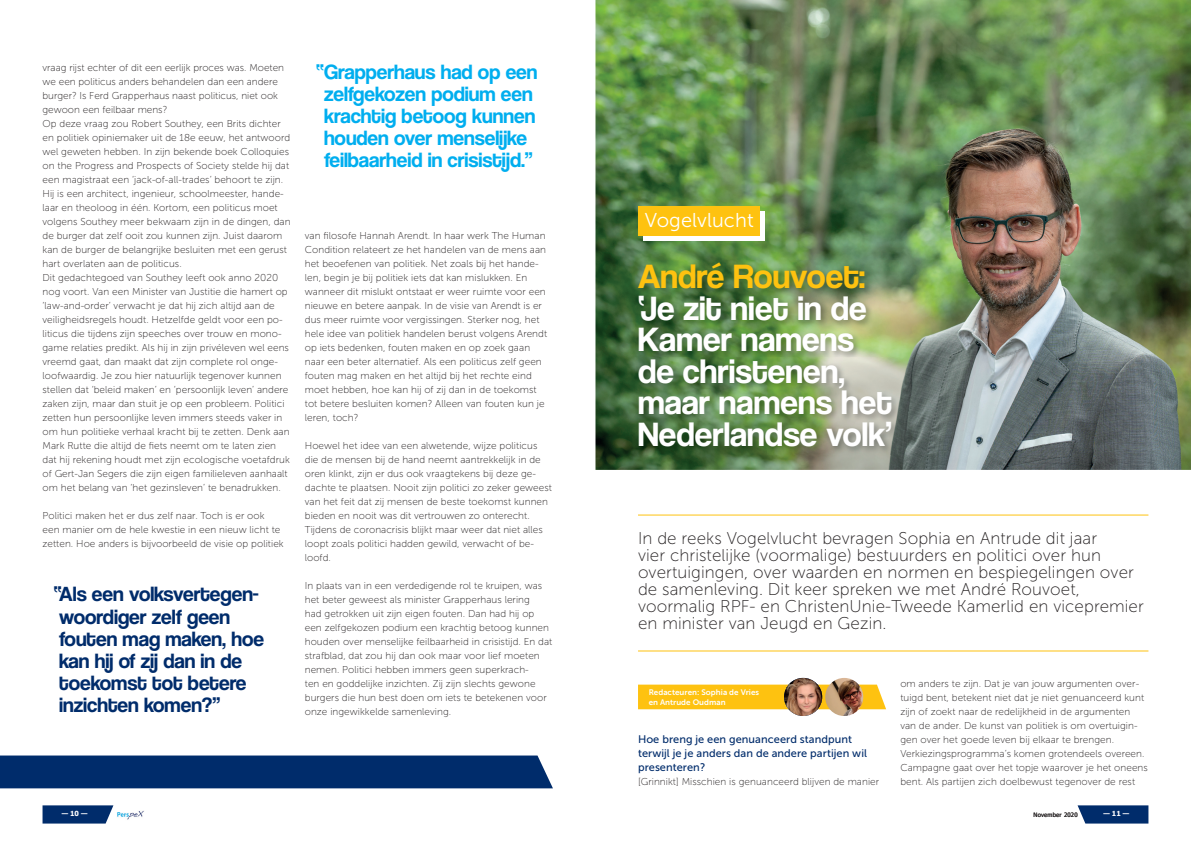
<style>
.page{position:relative;width:1191px;height:842px;background:#fff}
.page>*{position:absolute;margin:0;border:0;box-sizing:border-box;transform-origin:0 0}
.t1{font:35.1px/31.5px "Coolvetica Rg";letter-spacing:.005em;color:#fff}
.t2{font:35.1px "Coolvetica Rg";letter-spacing:.005em;color:#fec210}
.t3{font:21.3px/22.1px "Coolvetica Rg";color:#002c6b}
.t4{font:21.3px/22.1px "Coolvetica Rg";color:#00aeef;text-align:center}
.t5{font:20px "Museo Sans 300";letter-spacing:.005em;color:#fff}
.t6{font:17px/17px "Museo Sans 100";letter-spacing:.005em;color:#231f20}
.t7{font:11px/14px "Museo Sans 500";letter-spacing:.005em;color:#002c6b}
.t8{font:10px/14px "Museo Sans 100";letter-spacing:.005em;color:#231f20}
.t9{font:8px/10px "Museo Sans 700";letter-spacing:.005em;color:#fff}
.t10{font:700 7px "Tahoma";color:#fff}
.t11{font:6px "Tahoma";letter-spacing:.03em;color:#231f20}
</style>
<div class="page">
<svg style="left:43px;top:805px;width:70px;height:18px"></svg>
<svg style="left:1077px;top:805px;width:71px;height:18px"></svg>
<img style="left:117px;top:810px;width:27px;height:10px">
<div style="left:0;top:755px;width:553px;height:33px;background:#002c6b"></div>
<img style="left:595px;top:0;width:596px;height:470px">
<img style="left:636px;top:260px;width:263px;height:195px">
<hr style="left:638px;top:650px;width:510px;height:1px;background:#fec210">
<hr style="left:638px;top:514px;width:510px;height:1px;background:#fec210">
<div style="left:643px;top:211px;width:121px;height:30px;background:#fff"></div>
<div style="left:638px;top:206px;width:122px;height:30px;background:#fec210"></div>
<div style="left:638px;top:685px;width:248px;height:24px;background:#fec210"></div>
<img style="left:784px;top:678px;width:38px;height:38px;border-radius:19px">
<img style="left:825px;top:678px;width:38px;height:38px;border-radius:19px">
<p class="t8" style="left:43px;top:60px;width:249px">vraag rijst echter of dit een eerlijk proces was. Moeten we een politicus anders behandelen dan een andere burger? Is Ferd Grapperhaus naast politicus, niet ook gewoon een feilbaar mens?<br>Op deze vraag zou Robert Southey, een Brits dichter en politiek opiniemaker uit de 18e eeuw, het antwoord wel geweten hebben. In zijn bekende boek Colloquies on the Progress and Prospects of Society stelde hij dat een magistraat een ‘jack-of-all-trades’ behoort te zijn.<br>Hij is een architect, ingenieur, schoolmeester, hande&shy;laar en theoloog in één. Kortom, een politicus moet volgens Southey meer bekwaam zijn in de dingen, dan de burger dat zelf ooit zou kunnen zijn. Juist daarom kan de burger de belangrijke besluiten met een gerust hart overlaten aan de politicus.<br>Dit gedachtegoed van Southey leeft ook anno 2020 nog voort. Van een Minister van Justitie die hamert op ‘law-and-order’ verwacht je dat hij zich altijd aan de veiligheidsregels houdt. Hetzelfde geldt voor een po&shy;liticus die tijdens zijn speeches over trouw en mono&shy;game relaties predikt. Als hij in zijn privéleven wel eens vreemd gaat, dan maakt dat zijn complete rol onge&shy;loofwaardig. Je zou hier natuurlijk tegenover kunnen stellen dat ‘beleid maken’ en ‘persoonlijk leven’ andere zaken zijn, maar dan stuit je op een probleem. Politici zetten hun persoonlijke leven immers steeds vaker in om hun politieke verhaal kracht bij te zetten. Denk aan Mark Rutte die altijd de fiets neemt om te laten zien dat hij rekening houdt met zijn ecologische voetafdruk of Gert-Jan Segers die zijn eigen familieleven aanhaalt om het belang van ‘het gezinsleven’ te benadrukken.</p>
<p class="t8" style="left:43px;top:508px;width:243px">Politici maken het er dus zelf naar. Toch is er ook een manier om de hele kwestie in een nieuw licht te zetten. Hoe anders is bijvoorbeeld de visie op politiek</p>
<h2 class="t4" style="left:316px;top:60px;width:223px">“ Grapperhaus had op een zelfgekozen podium een krachtig betoog kunnen houden over menselijke feilbaarheid in crisistijd.”</h2>
<h3 class="t5" style="left:645px;top:209px;width:110px">Vogelvlucht</h3>
<p class="t8" style="left:305px;top:228px;width:244px">van filosofe Hannah Arendt. In haar werk The Human Condition relateert ze het handelen van de mens aan het beoefenen van politiek. Net zoals bij het hande&shy;len, begin je bij politiek iets dat kan mislukken. En wanneer dit mislukt ontstaat er weer ruimte voor een nieuwe en betere aanpak. In de visie van Arendt is er dus meer ruimte voor vergissingen. Sterker nog, het hele idee van politiek handelen berust volgens Arendt op iets bedenken, fouten maken en op zoek gaan naar een beter alternatief. Als een politicus zelf geen fouten mag maken en het altijd bij het rechte eind moet hebben, hoe kan hij of zij dan in de toekomst tot betere besluiten komen? Alleen van fouten kun je leren, toch?</p>
<p class="t8" style="left:305px;top:438px;width:249px">Hoewel het idee van een alwetende, wijze politicus die de mensen bij de hand neemt aantrekkelijk in de oren klinkt, zijn er dus ook vraagtekens bij deze ge&shy;dachte te plaatsen. Nooit zijn politici zo zeker geweest van het feit dat zij mensen de beste toekomst kunnen bieden en nooit was dit vertrouwen zo onterecht.<br>Tijdens de coronacrisis blijkt maar weer dat niet alles loopt zoals politici hadden gewild, verwacht of be&shy;loofd.</p>
<p class="t8" style="left:305px;top:578px;width:249px">In plaats van in een verdedigende rol te kruipen, was het beter geweest als minister Grapperhaus lering<br>had getrokken uit zijn eigen fouten. Dan had hij op een zelfgekozen podium een krachtig betoog kunnen houden over menselijke feilbaarheid in crisistijd. En dat strafblad, dat zou hij dan ook maar voor lief moeten nemen. Politici hebben immers geen superkrach-<br>ten en goddelijke inzichten. Zij zijn slechts gewone burgers die hun best doen om iets te betekenen voor onze ingewikkelde samenleving.</p>
<h1 class="t2" style="left:638px;top:256px;width:228px">André Rouvoet:</h1>
<h1 class="t1" style="left:638px;top:292px;width:256px">‘Je zit niet in de<br>Kamer namens de christenen, maar namens het<br>Nederlandse volk’</h1>
<p class="t6" style="left:638px;top:530px;width:507px">In de reeks Vogelvlucht bevragen Sophia en Antrude dit jaar<br>vier christelijke (voormalige) bestuurders en politici over hun overtuigingen, over waarden en normen en bespiegelingen over de samenleving. Dit keer spreken we met André Rouvoet, voormalig RPF- en ChristenUnie-Tweede Kamerlid en vicepremier en minister van Jeugd en Gezin.</p>
<h2 class="t3" style="left:54px;top:583px;width:212px">“ Als een volksvertegen&shy;woordiger zelf geen fouten mag maken, hoe kan hij of zij dan in de toekomst tot betere inzichten komen?”</h2>
<p class="t8" style="left:900px;top:676px;width:249px">om anders te zijn. Dat je van jouw argumenten over&shy;tuigd bent, betekent niet dat je niet genuanceerd kunt zijn of zoekt naar de redelijkheid in de argumenten van de ander. De kunst van politiek is om overtuigin&shy;gen over het goede leven bij elkaar te brengen.<br>Verkiezingsprogramma’s komen grotendeels overeen.<br>Campagne gaat over het topje waarover je het oneens bent. Als partijen zich doelbewust tegenover de rest</p>
<p class="t11" style="left:1033px;top:811px;width:46px">November 2020</p>
<p class="t9" style="left:648px;top:687px;width:112px">Redacteuren: Sophia de Vries en Antrude Oudman</p>
<p class="t7" style="left:638px;top:732px;width:230px">Hoe breng je een genuanceerd standpunt terwijl je je anders dan de andere partijen wil presenteren?</p>
<p class="t8" style="left:638px;top:774px;width:243px">[Grinnikt] Misschien is genuanceerd blijven de manier</p>
<p class="t10" style="left:62px;top:809px;width:27px">— 10 —</p>
<p class="t10" style="left:1103px;top:809px;width:27px">— 11 —</p>
</div>
